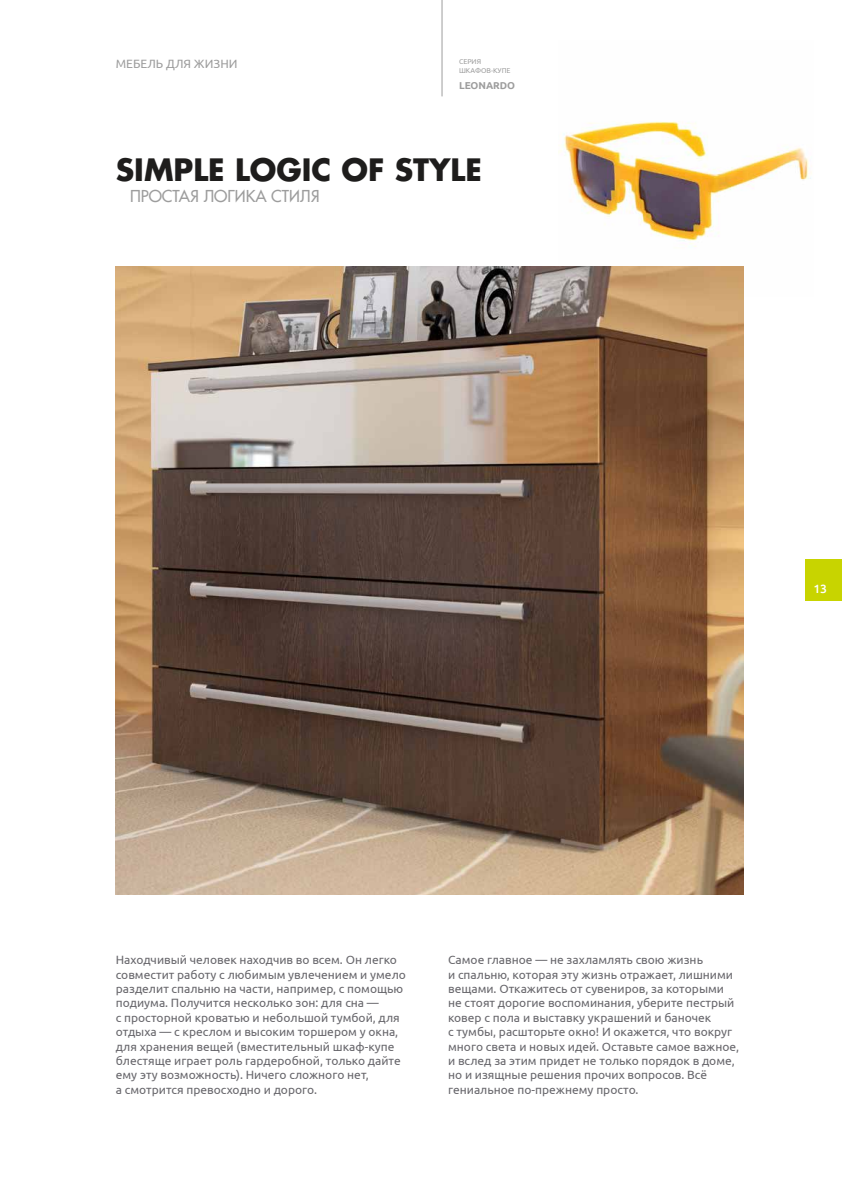
<style>
.page{position:relative;width:842px;height:1191px;background:#fff}
.page>*{position:absolute;margin:0;border:0;box-sizing:border-box;transform-origin:0 0}
.t1{font:700 30px "Favorit C";color:#1e1d1c}
.t2{font:16px "Favorit C";color:#9d9d9d}
.t3{font:12px/14.4px "Ubuntu";color:#68676c}
.t4{font:12px "Ubuntu";color:#9d9d9d}
.t5{font:500 12px "Ubuntu";color:#fff}
.t6{font:700 10px "Ubuntu";color:#9d9d9d}
.t7{font:7px/8.4px "Ubuntu";color:#9d9d9d}
</style>
<div class="page">
<img style="left:558px;top:121px;width:254px;height:175px">
<img style="left:116px;top:266px;width:627px;height:628px">
<div style="left:806px;top:559px;width:36px;height:42px;background:#c8d400"></div>
<hr style="left:442px;top:0;width:1px;height:96px;background:#9d9d9d">
<p class="t4" style="left:116px;top:56px;width:123px">МЕБЕЛЬ ДЛЯ ЖИЗНИ</p>
<p class="t7" style="left:459px;top:57px;width:53px">СЕРИЯ<br>ШКАФОВ-КУПЕ</p>
<p class="t6" style="left:459px;top:79px;width:58px">LEONARDO</p>
<h1 class="t1" style="left:116px;top:149px;width:368px">SIMPLE LOGIC OF STYLE</h1>
<h2 class="t2" style="left:130px;top:186px;width:191px">ПРОСТАЯ ЛОГИКА СТИЛЯ</h2>
<p class="t5" style="left:813px;top:581px;width:15px">13</p>
<p class="t3" style="left:116px;top:952px;width:292px">Находчивый человек находчив во всем. Он легко совместит работу с любимым увлечением и умело разделит спальню на части, например, с помощью подиума. Получится несколько зон: для сна —<br>с просторной кроватью и небольшой тумбой, для отдыха — с креслом и высоким торшером у окна, для хранения вещей (вместительный шкаф-купе блестяще играет роль гардеробной, только дайте ему эту возможность). Ничего сложного нет,<br>а смотрится превосходно и дорого.</p>
<p class="t3" style="left:448px;top:952px;width:292px">Самое главное — не захламлять свою жизнь<br>и спальню, которая эту жизнь отражает, лишними вещами. Откажитесь от сувениров, за которыми не стоят дорогие воспоминания, уберите пестрый ковер с пола и выставку украшений и баночек<br>с тумбы, расшторьте окно! И окажется, что вокруг много света и новых идей. Оставьте самое важное, и вслед за этим придет не только порядок в доме, но и изящные решения прочих вопросов. Всё гениальное по-прежнему просто.</p>
</div>
